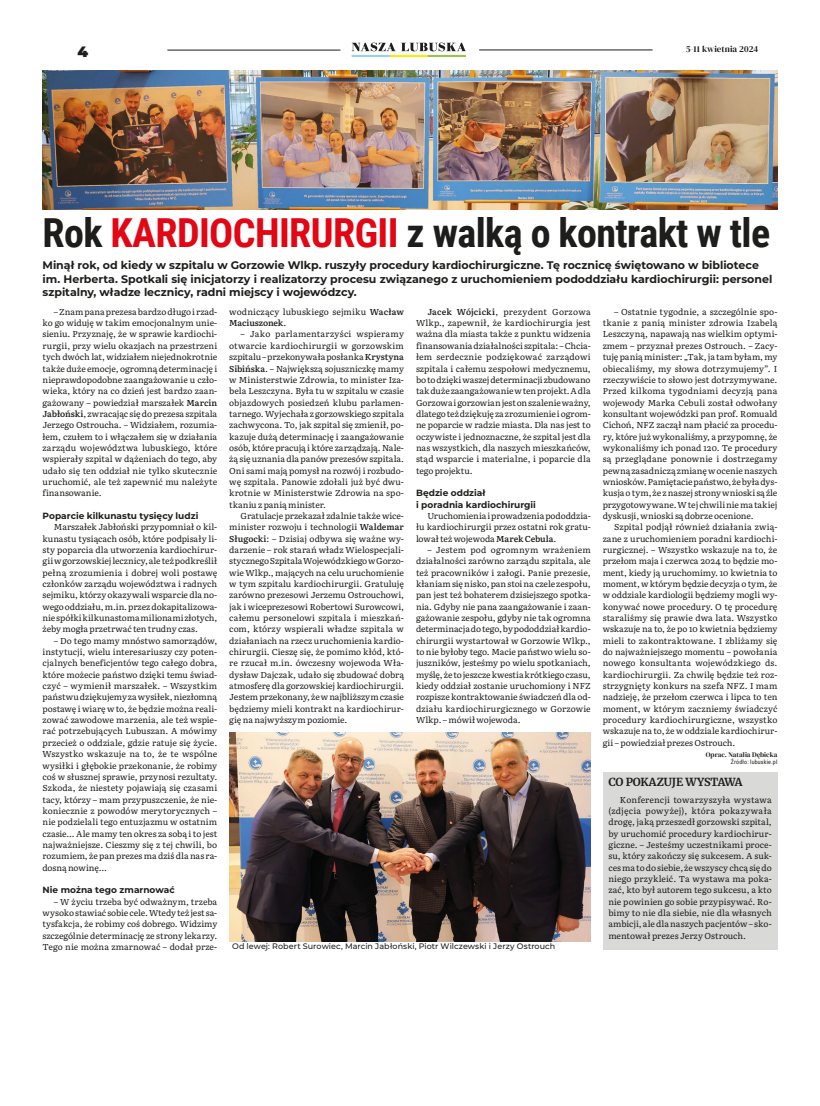
<style>
.page{position:relative;width:820px;height:1106px;background:#fff}
.page>*{position:absolute;margin:0;border:0;box-sizing:border-box;transform-origin:0 0}
.t1{font:700 40px "Roboto Condensed";letter-spacing:-.015em;color:#1d1d1b}
.t2{font:900 15px "Montserrat";color:#1d1d1b}
.LEAD_PODSTAWOWY{font:700 11px/13.2px "Montserrat";letter-spacing:-.005em;color:#1d1d1b}
.TYTUŁ_-_FONT_11{font:700 11px "Merriweather";letter-spacing:-.02em;color:#1d1d1b}
.ŚRÓDTYTUŁ_artykuł_podstawowy{font:700 9px/11.3px "Montserrat";color:#1d1d1b}
.t3{font:9px "DM Serif Display";letter-spacing:.005em;color:#1d1d1b}
.TEKST_artykułu_postawowy{font:8.6px/11.3px "Literata";color:#1d1d1b;text-align:justify}
.PODPIS_POD_ZDJĘCIEM{font:500 8px "Montserrat";letter-spacing:.005em;color:#1d1d1b}
.PODPIS_AUTORA_artykuł{font:7px "DM Serif Display";letter-spacing:.005em;color:#1d1d1b}
.glowka_majl{font:6px "Roboto Condensed";letter-spacing:.03em;color:#1d1d1b}
.s1{color:#e30614}
.s2{font-weight:600}
</style>
<div class="page">
<svg style="left:351px;top:43px;width:115px;height:8px"></svg>
<div style="left:351px;top:55px;width:38px;height:2px;border:1px solid #8fd3f0"></div>
<div style="left:389px;top:55px;width:38px;height:2px;border:1px solid #ffed00"></div>
<div style="left:427px;top:55px;width:38px;height:2px;border:1px solid #98c44c"></div>
<hr style="left:167px;top:50px;width:173px;height:1px;background:#1d1d1b">
<hr style="left:479px;top:49px;width:173px;height:1px;background:#1d1d1b">
<img style="left:43px;top:70px;width:734px;height:140px">
<img style="left:229px;top:732px;width:361px;height:209px">
<div style="left:602px;top:772px;width:175px;height:178px;background:#d9d9d8"></div>
<h2 class="t2" style="left:77px;top:40px;width:12px">4</h2>
<p class="t3" style="left:685px;top:44px;width:74px">5-11 kwietnia 2024</p>
<p class="t1" style="left:43px;top:205px;width:728px">Rok <span class="s1">KARDIOCHIRURGII</span> z walką o kontrakt w tle</p>
<p class="LEAD_PODSTAWOWY" style="left:43px;top:258px;width:731px">Minął rok, od kiedy w szpitalu w Gorzowie Wlkp. ruszyły procedury kardiochirurgiczne. Tę rocznicę świętowano w bibliotece im. Herberta. Spotkali się inicjatorzy i realizatorzy procesu związanego z uruchomieniem pododdziału kardiochirurgii: personel szpitalny, władze lecznicy, radni miejscy i wojewódzcy.</p>
<p class="TEKST_artykułu_postawowy" style="left:43px;top:305px;width:176px;text-indent:11px">– Znam pana prezesa bardzo długo i rzad&shy;ko go widuję w takim emocjonalnym unie&shy;sieniu. Przyznaję, że w sprawie kardiochi&shy;rurgii, przy wielu okazjach na przestrzeni tych dwóch lat, widziałem niejednokrotnie także duże emocje, ogromną determinację i nieprawdopodobne zaangażowanie u czło&shy;wieka, który na co dzień jest bardzo zaan&shy;gażowany – powiedział marszałek <span class="s2">Marcin Jabłoński</span>, zwracając się do prezesa szpitala Jerzego Ostroucha. – Widziałem, rozumia&shy;łem, czułem to i włączałem się w działania zarządu województwa lubuskiego, które wspierały szpital w dążeniach do tego, aby udało się ten oddział nie tylko skutecznie uruchomić, ale też zapewnić mu należyte finansowanie.</p>
<p class="ŚRÓDTYTUŁ_artykuł_podstawowy" style="left:43px;top:509px;width:157px">Poparcie kilkunastu tysięcy ludzi</p>
<p class="TEKST_artykułu_postawowy" style="left:43px;top:521px;width:176px;text-indent:11px">Marszałek Jabłoński przypomniał o kil&shy;kunastu tysiącach osób, które podpisały li&shy;sty poparcia dla utworzenia kardiochirur&shy;gii w gorzowskiej lecznicy, ale też podkreślił pełną zrozumienia i dobrej woli postawę członków zarządu województwa i radnych sejmiku, którzy okazywali wsparcie dla no&shy;wego oddziału, m.in. przez dokapitalizowa&shy;nie spółki kilkunastoma milionami złotych, żeby mogła przetrwać ten trudny czas.</p>
<p class="TEKST_artykułu_postawowy" style="left:43px;top:634px;width:176px;text-indent:11px">– Do tego mamy mnóstwo samorządów, instytucji, wielu interesariuszy czy poten&shy;cjalnych beneficjentów tego całego dobra, które możecie państwo dzięki temu świad&shy;czyć – wymienił marszałek. – Wszystkim państwu dziękujemy za wysiłek, niezłomną postawę i wiarę w to, że będzie można reali&shy;zować zawodowe marzenia, ale też wspie&shy;rać potrzebujących Lubuszan. A mówimy przecież o oddziale, gdzie ratuje się życie.<br>Wszystko wskazuje na to, że te wspólne wysiłki i głębokie przekonanie, że robimy coś w słusznej sprawie, przynosi rezultaty.<br>Szkoda, że niestety pojawiają się czasami tacy, którzy – mam przypuszczenie, że nie&shy;koniecznie z powodów merytorycznych – nie podzielali tego entuzjazmu w ostatnim czasie... Ale mamy ten okres za sobą i to jest najważniejsze. Cieszmy się z tej chwili, bo rozumiem, że pan prezes ma dziś dla nas ra&shy;dosną nowinę...</p>
<p class="ŚRÓDTYTUŁ_artykuł_podstawowy" style="left:43px;top:884px;width:134px">Nie można tego zmarnować</p>
<p class="TEKST_artykułu_postawowy" style="left:43px;top:895px;width:176px;text-indent:11px">– W życiu trzeba być odważnym, trzeba wysoko stawiać sobie cele. Wtedy też jest sa&shy;tysfakcja, że robimy coś dobrego. Widzimy szczególnie determinację ze strony lekarzy.<br>Tego nie można zmarnować – dodał prze-</p>
<p class="TEKST_artykułu_postawowy" style="left:416px;top:305px;width:176px;text-indent:11px"><span class="s2">Jacek Wójcicki</span>, prezydent Gorzowa Wlkp., zapewnił, że kardiochirurgia jest ważna dla miasta także z punktu widzenia finansowania działalności szpitala: – Chcia&shy;łem serdecznie podziękować zarządowi szpitala i całemu zespołowi medycznemu, bo to dzięki waszej determinacji zbudowano tak duże zaangażowanie w ten projekt. A dla Gorzowa i gorzowian jest on szalenie ważny, dlatego też dziękuję za zrozumienie i ogrom&shy;ne poparcie w radzie miasta. Dla nas jest to oczywiste i jednoznaczne, że szpital jest dla nas wszystkich, dla naszych mieszkańców, stąd wsparcie i materialne, i poparcie dla tego projektu.</p>
<p class="ŚRÓDTYTUŁ_artykuł_podstawowy" style="left:416px;top:487px;width:121px">Będzie oddział<br>i poradnia kardiochirurgii</p>
<p class="TEKST_artykułu_postawowy" style="left:416px;top:509px;width:176px;text-indent:11px">Uruchomienia i prowadzenia pododdzia&shy;łu kardiochirurgii przez ostatni rok gratu&shy;lował też wojewoda <span class="s2">Marek Cebula</span>.</p>
<p class="TEKST_artykułu_postawowy" style="left:416px;top:543px;width:176px;text-indent:11px">– Jestem pod ogromnym wrażeniem działalności zarówno zarządu szpitala, ale też pracowników i załogi. Panie prezesie, kłaniam się nisko, pan stoi na czele zespołu, pan jest też bohaterem dzisiejszego spotka&shy;nia. Gdyby nie pana zaangażowanie i zaan&shy;gażowanie zespołu, gdyby nie tak ogromna determinacja do tego, by pododdział kardio&shy;chirurgii wystartował w Gorzowie Wlkp., to nie byłoby tego. Macie państwo wielu so&shy;juszników, jesteśmy po wielu spotkaniach, myślę, że to jeszcze kwestia krótkiego czasu, kiedy oddział zostanie uruchomiony i NFZ rozpisze kontraktowanie świadczeń dla od&shy;działu kardiochirurgicznego w Gorzowie Wlkp. – mówił wojewoda.</p>
<p class="TEKST_artykułu_postawowy" style="left:602px;top:305px;width:176px;text-indent:11px">– Ostatnie tygodnie, a szczególnie spo&shy;tkanie z panią minister zdrowia Izabelą Leszczyną, napawają nas wielkim optymi&shy;zmem – przyznał prezes Ostrouch. – Zacy&shy;tuję panią minister: „Tak, ja tam byłam, my obiecaliśmy, my słowa dotrzymujemy”. I rzeczywiście to słowo jest dotrzymywane.<br>Przed kilkoma tygodniami decyzją pana wojewody Marka Cebuli został odwołany konsultant wojewódzki pan prof. Romuald Cichoń, NFZ zaczął nam płacić za procedu&shy;ry, które już wykonaliśmy, a przypomnę, że wykonaliśmy ich ponad 120. Te procedury są przeglądane ponownie i dostrzegamy pewną zasadniczą zmianę w ocenie naszych wniosków. Pamiętacie państwo, że była dys&shy;kusja o tym, że z naszej strony wnioski są źle przygotowywane. W tej chwili nie ma takiej dyskusji, wnioski są dobrze ocenione.</p>
<p class="TEKST_artykułu_postawowy" style="left:602px;top:521px;width:176px;text-indent:11px">Szpital podjął również działania zwią&shy;zane z uruchomieniem poradni kardiochi&shy;rurgicznej. – Wszystko wskazuje na to, że przełom maja i czerwca 2024 to będzie mo&shy;ment, kiedy ją uruchomimy. 10 kwietnia to moment, w którym będzie decyzja o tym, że w oddziale kardiologii będziemy mogli wy&shy;konywać nowe procedury. O tę procedurę staraliśmy się prawie dwa lata. Wszystko wskazuje na to, że po 10 kwietnia będziemy mieli to zakontraktowane. I zbliżamy się do najważniejszego momentu – powołania nowego konsultanta wojewódzkiego ds. kardiochirurgii. Za chwilę będzie też roz&shy;strzygnięty konkurs na szefa NFZ. I mam nadzieję, że przełom czerwca i lipca to ten moment, w którym zaczniemy świadczyć procedury kardiochirurgiczne, wszystko wskazuje na to, że w oddziale kardiochirur&shy;gii – powiedział prezes Ostrouch.</p>
<p class="PODPIS_AUTORA_artykuł" style="left:705px;top:750px;width:73px">Oprac. Natalia Dębicka</p>
<p class="glowka_majl" style="left:730px;top:758px;width:48px">Źródło: lubuskie.pl</p>
<p class="TEKST_artykułu_postawowy" style="left:229px;top:305px;width:176px">wodniczący lubuskiego sejmiku <span class="s2">Wacław<br>Maciuszonek</span>.</p>
<p class="TEKST_artykułu_postawowy" style="left:229px;top:328px;width:176px;text-indent:11px">– Jako parlamentarzyści wspieramy otwarcie kardiochirurgii w gorzowskim szpitalu – przekonywała posłanka <span class="s2">Krystyna Sibińska</span>. – Największą sojuszniczkę mamy w Ministerstwie Zdrowia, to minister Iza&shy;bela Leszczyna. Była tu w szpitalu w czasie objazdowych posiedzeń klubu parlamen&shy;tarnego. Wyjechała z gorzowskiego szpitala zachwycona. To, jak szpital się zmienił, po&shy;kazuje dużą determinację i zaangażowanie osób, które pracują i które zarządzają. Nale&shy;żą się uznania dla panów prezesów szpitala.<br>Oni sami mają pomysł na rozwój i rozbudo&shy;wę szpitala. Panowie zdołali już być dwu&shy;krotnie w Ministerstwie Zdrowia na spo&shy;tkaniu z panią minister.</p>
<p class="TEKST_artykułu_postawowy" style="left:229px;top:509px;width:176px;text-indent:11px">Gratulacje przekazał zdalnie także wice&shy;minister rozwoju i technologii <span class="s2">Waldemar Sługocki</span>: – Dzisiaj odbywa się ważne wy&shy;darzenie – rok starań władz Wielospecjali&shy;stycznego Szpitala Wojewódzkiego w Gorzo&shy;wie Wlkp., mających na celu uruchomienie w tym szpitalu kardiochirurgii. Gratuluję zarówno prezesowi Jerzemu Ostrouchowi, jak i wiceprezesowi Robertowi Surowcowi, całemu personelowi szpitala i mieszkań&shy;com, którzy wspierali władze szpitala w działaniach na rzecz uruchomienia kardio&shy;chirurgii. Cieszę się, że pomimo kłód, któ&shy;re rzucał m.in. ówczesny wojewoda Wła&shy;dysław Dajczak, udało się zbudować dobrą atmosferę dla gorzowskiej kardiochirurgii.<br>Jestem przekonany, że w najbliższym czasie będziemy mieli kontrakt na kardiochirur&shy;gię na najwyższym poziomie.</p>
<p class="TYTUŁ_-_FONT_11" style="left:608px;top:774px;width:136px">CO POKAZUJE WYSTAWA</p>
<p class="TEKST_artykułu_postawowy" style="left:608px;top:793px;width:165px;text-indent:11px">Konferencji towarzyszyła wystawa (zdjęcia powyżej), która pokazywała drogę, jaką przeszedł gorzowski szpital, by uruchomić procedury kardiochirur&shy;giczne. – Jesteśmy uczestnikami proce&shy;su, który zakończy się sukcesem. A suk&shy;ces ma to do siebie, że wszyscy chcą się do niego przykleić. Ta wystawa ma poka&shy;zać, kto był autorem tego sukcesu, a kto nie powinien go sobie przypisywać. Ro&shy;bimy to nie dla siebie, nie dla własnych ambicji, ale dla naszych pacjentów – sko&shy;mentował prezes Jerzy Ostrouch.</p>
<p class="PODPIS_POD_ZDJĘCIEM" style="left:232px;top:940px;width:324px">Od lewej: Robert Surowiec, Marcin Jabłoński, Piotr Wilczewski i Jerzy Ostrouch</p>
</div>
